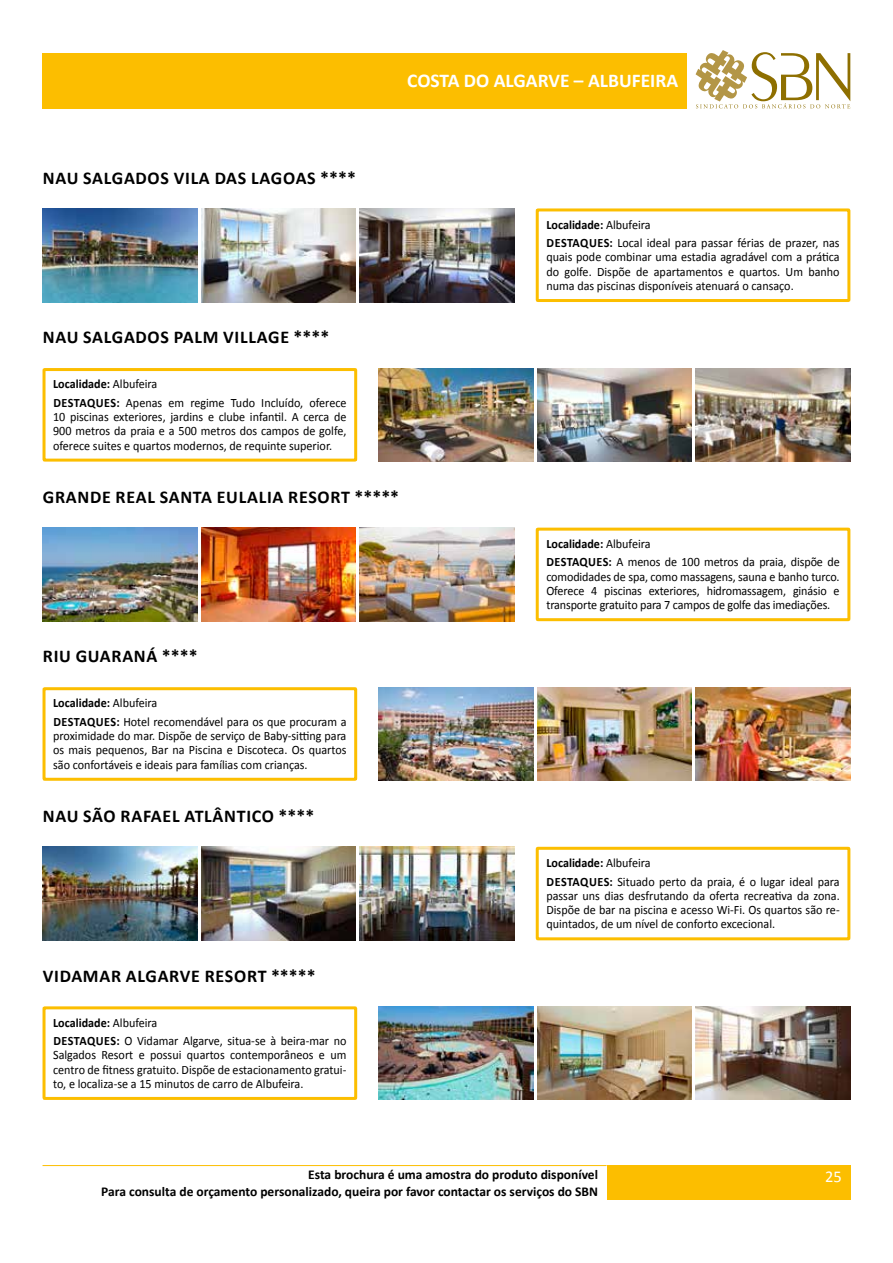
<style>
.page{position:relative;width:893px;height:1263px;background:#fff}
.page>*{position:absolute;margin:0;border:0;box-sizing:border-box;transform-origin:0 0}
.t1{font:700 19.5px "Calibri";color:#fff}
.t2{font:700 18px "Calibri";letter-spacing:.04em;color:#000}
.t3{font:16.5px "Calibri";color:#fff}
.t4{font:700 13.5px "Calibri";color:#000}
.t5{font:12.75px/14.2px "Calibri";color:#000;scale:.95 1}
.s1{font-weight:700}
</style>
<div class="page">
<div style="left:607px;top:1165px;width:243px;height:34px;background:#fcbe00"></div>
<hr style="left:43px;top:1165px;width:564px;height:1px;background:#fcbe00">
<svg style="left:696px;top:50px;width:154px;height:58px"></svg>
<div style="left:43px;top:53px;width:644px;height:55px;background:#fcbe00"></div>
<img style="left:43px;top:208px;width:154px;height:94px">
<img style="left:201px;top:208px;width:155px;height:94px">
<img style="left:360px;top:208px;width:154px;height:94px">
<div style="left:536px;top:208px;width:314px;height:94px;border:3px solid #fcbe00"></div>
<div style="left:43px;top:368px;width:314px;height:94px;border:3px solid #fcbe00"></div>
<img style="left:378px;top:368px;width:155px;height:94px">
<img style="left:537px;top:368px;width:155px;height:94px">
<img style="left:696px;top:368px;width:154px;height:94px">
<img style="left:43px;top:528px;width:154px;height:93px">
<img style="left:201px;top:528px;width:155px;height:93px">
<img style="left:360px;top:528px;width:154px;height:93px">
<div style="left:536px;top:528px;width:314px;height:93px;border:3px solid #fcbe00"></div>
<div style="left:43px;top:687px;width:314px;height:94px;border:3px solid #fcbe00"></div>
<img style="left:378px;top:687px;width:155px;height:94px">
<img style="left:537px;top:687px;width:155px;height:94px">
<img style="left:696px;top:687px;width:154px;height:94px">
<img style="left:43px;top:847px;width:154px;height:93px">
<img style="left:201px;top:847px;width:155px;height:93px">
<img style="left:360px;top:847px;width:154px;height:93px">
<div style="left:536px;top:847px;width:314px;height:93px;border:3px solid #fcbe00"></div>
<div style="left:43px;top:1006px;width:314px;height:94px;border:3px solid #fcbe00"></div>
<img style="left:378px;top:1006px;width:155px;height:94px">
<img style="left:537px;top:1006px;width:155px;height:94px">
<img style="left:696px;top:1006px;width:154px;height:94px">
<h1 class="t1" style="left:407px;top:68px;width:273px">COSTA DO ALGARVE – ALBUFEIRA</h1>
<h2 class="t2" style="left:43px;top:166px;width:315px">NAU SALGADOS VILA DAS LAGOAS ****</h2>
<h2 class="t2" style="left:43px;top:326px;width:288px">NAU SALGADOS PALM VILLAGE ****</h2>
<p class="t5" style="left:53px;top:375px;width:310px;line-height:18.5px"><span class="s1">Localidade:</span> Albufeira<br><span class="s1">DESTAQUES:</span> Apenas em regime Tudo Incluído, oferece</p>
<p class="t5" style="left:53px;top:410px;width:310px;text-align:justify">10 piscinas exteriores, jardins e clube infantil. A cerca de 900 metros da praia e a 500 metros dos campos de golfe, oferece suites e quartos modernos, de requinte superior.</p>
<h2 class="t2" style="left:43px;top:485px;width:358px">GRANDE REAL SANTA EULALIA RESORT *****</h2>
<h2 class="t2" style="left:43px;top:645px;width:156px">RIU GUARANÁ ****</h2>
<p class="t5" style="left:53px;top:694px;width:310px;line-height:18.5px"><span class="s1">Localidade:</span> Albufeira<br><span class="s1">DESTAQUES:</span> Hotel recomendável para os que procuram a</p>
<p class="t5" style="left:53px;top:729px;width:310px;text-align:justify">proximidade do mar. Dispõe de serviço de Baby-sitting para os mais pequenos, Bar na Piscina e Discoteca. Os quartos são confortáveis e ideais para famílias com crianças.</p>
<h2 class="t2" style="left:43px;top:804px;width:273px">NAU SÃO RAFAEL ATLÂNTICO ****</h2>
<h2 class="t2" style="left:43px;top:964px;width:274px">VIDAMAR ALGARVE RESORT *****</h2>
<p class="t5" style="left:53px;top:1013px;width:310px;line-height:18.5px"><span class="s1">Localidade:</span> Albufeira<br><span class="s1">DESTAQUES:</span> O Vidamar Algarve, situa-se à beira-mar no</p>
<p class="t5" style="left:53px;top:1048px;width:310px;text-align:justify">Salgados Resort e possui quartos contemporâneos e um centro de fitness gratuito. Dispõe de estacionamento gratui&shy;to, e localiza-se a 15 minutos de carro de Albufeira.</p>
<p class="t5" style="left:546px;top:215px;width:310px;line-height:18.5px"><span class="s1">Localidade:</span> Albufeira<br><span class="s1">DESTAQUES:</span> Local ideal para passar férias de prazer, nas</p>
<p class="t5" style="left:546px;top:250px;width:310px;text-align:justify">quais pode combinar uma estadia agradável com a prática do golfe. Dispõe de apartamentos e quartos. Um banho numa das piscinas disponíveis atenuará o cansaço.</p>
<p class="t5" style="left:546px;top:534px;width:310px;line-height:18.5px"><span class="s1">Localidade:</span> Albufeira<br><span class="s1">DESTAQUES:</span> A menos de 100 metros da praia, dispõe de</p>
<p class="t5" style="left:546px;top:569px;width:310px;text-align:justify">comodidades de spa, como massagens, sauna e banho turco.<br>Oferece 4 piscinas exteriores, hidromassagem, ginásio e transporte gratuito para 7 campos de golfe das imediações.</p>
<p class="t5" style="left:546px;top:853px;width:310px;line-height:18.5px"><span class="s1">Localidade:</span> Albufeira<br><span class="s1">DESTAQUES:</span> Situado perto da praia, é o lugar ideal para</p>
<p class="t5" style="left:546px;top:888px;width:310px;text-align:justify">passar uns dias desfrutando da oferta recreativa da zona.<br>Dispõe de bar na piscina e acesso Wi-Fi. Os quartos são re&shy;quintados, de um nível de conforto excecional.</p>
<p class="t4" style="left:308px;top:1166px;width:291px">Esta brochura é uma amostra do produto disponível</p>
<p class="t3" style="left:825px;top:1166px;width:18px">25</p>
<p class="t4" style="left:101px;top:1182px;width:498px">Para consulta de orçamento personalizado, queira por favor contactar os serviços do SBN</p>
</div>
